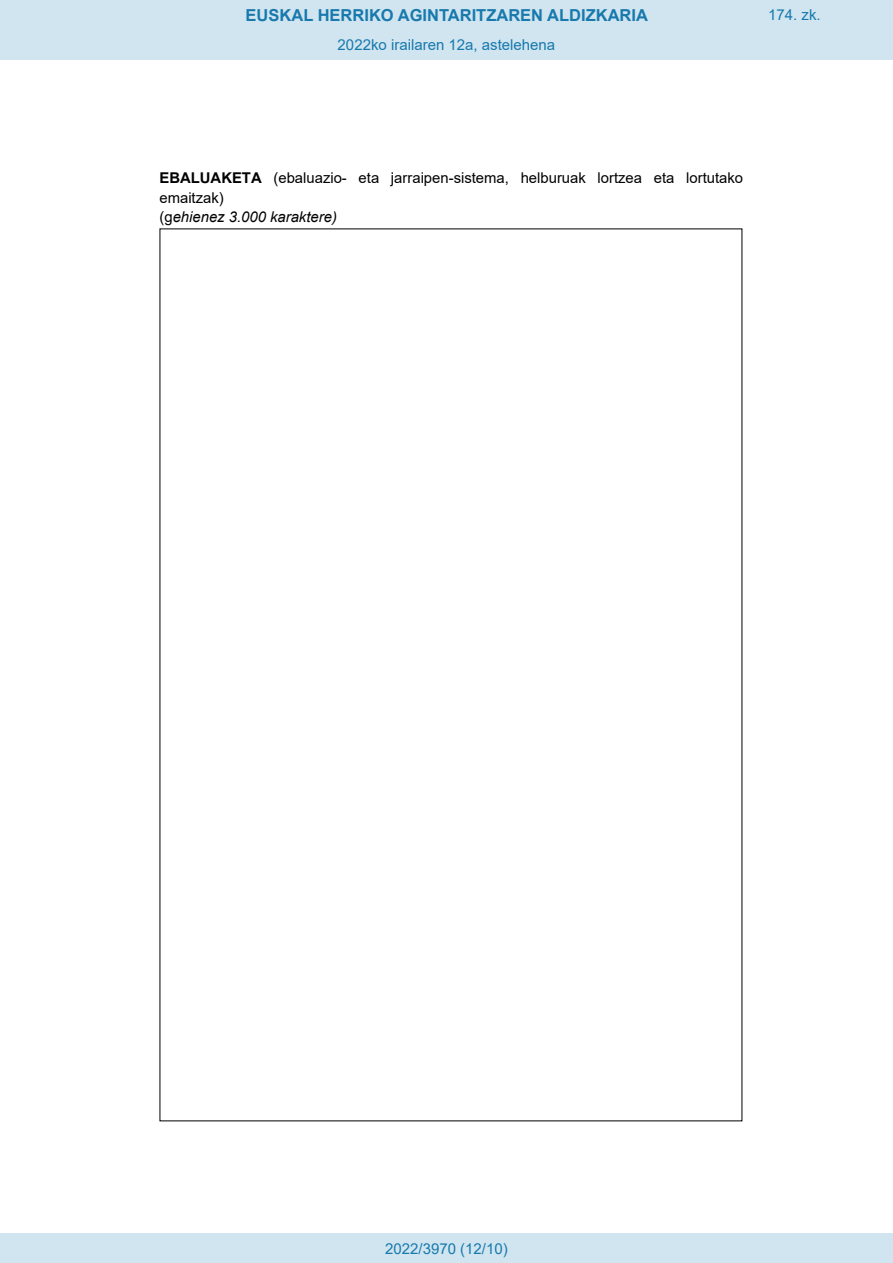
<style>
.page{position:relative;width:893px;height:1263px;background:#fff}
.page>*{position:absolute;margin:0;border:0;box-sizing:border-box;transform-origin:0 0}
.t1{font:700 16.5px "Arial";color:#1879ad}
.Paginacion_Centro{font:15px "Arial";color:#1879ad}
.t2{font:14.85px/19.6px "Arial";color:#000}
.s1{font-weight:700}
.s2{font-style:italic}
</style>
<div class="page">
<div style="left:0;top:0;width:893px;height:60px;background:#d0e5f0"></div>
<div style="left:0;top:1233px;width:893px;height:30px;background:#d0e5f0"></div>
<p class="t1" style="left:246px;top:3px;width:404px">EUSKAL HERRIKO AGINTARITZAREN ALDIZKARIA</p>
<p class="Paginacion_Centro" style="left:768px;top:5px;width:54px">174. zk.</p>
<p class="Paginacion_Centro" style="left:338px;top:35px;width:219px">2022ko irailaren 12a, astelehena</p>
<p class="t2" style="left:159px;top:168px;width:585px"><span class="s1">EBALUAKETA</span> (ebaluazio- eta jarraipen-sistema, helburuak lortzea eta lortutako emaitzak)<br>(g<span class="s2">ehienez 3.000 karaktere)</span></p>
<p class="Paginacion_Centro" style="left:385px;top:1238px;width:124px">2022/3970 (12/10)</p>
</div>
